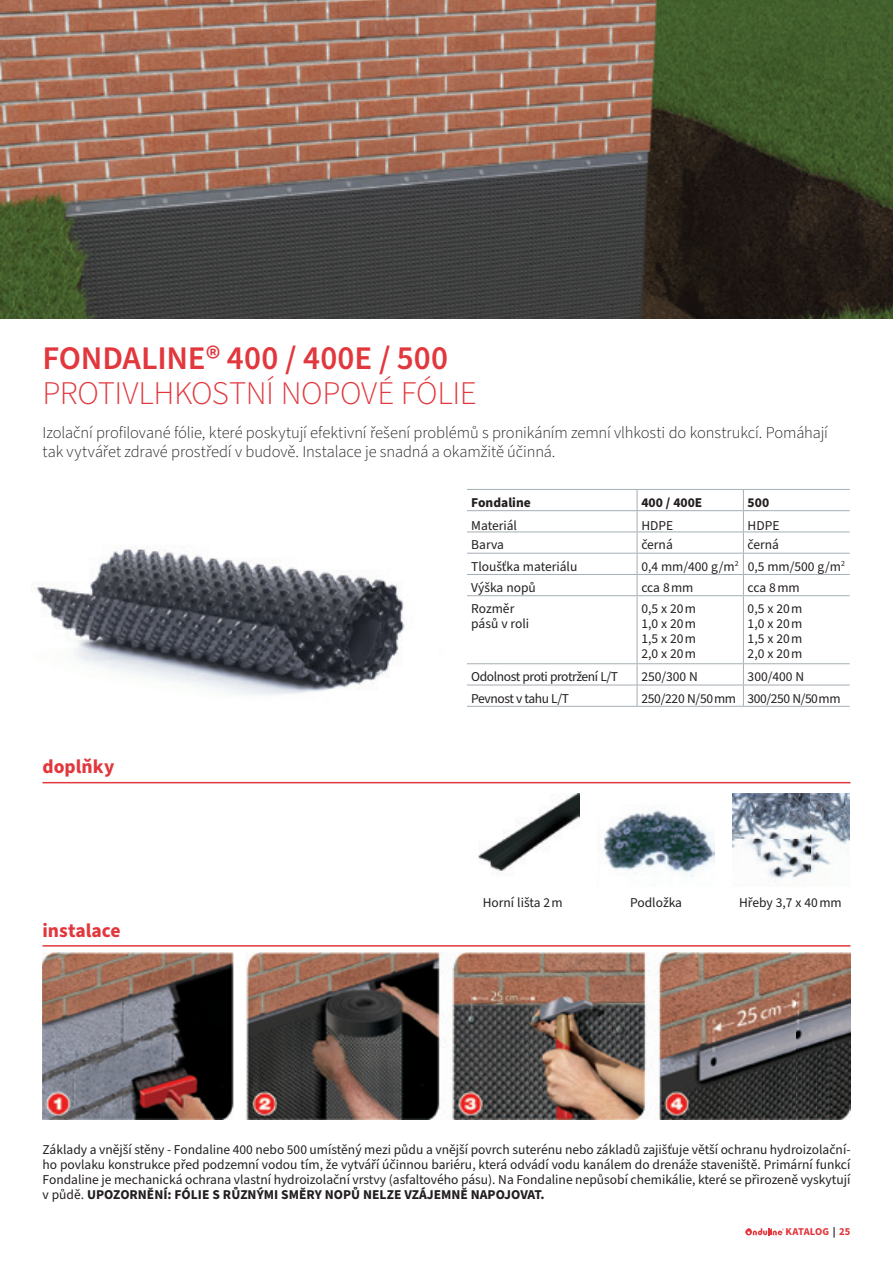
<style>
.page{position:relative;width:893px;height:1263px;background:#fff}
.page>*{position:absolute;margin:0;border:0;box-sizing:border-box;transform-origin:0 0}
.t1{font:300 33px "Source Sans Pro";letter-spacing:-.01em;color:#e1373d}
.t2{font:600 33px "Source Sans Pro";color:#e1373d}
.t3{font:700 19.5px "Source Sans Pro";color:#e1373d}
.t4{font:300 16.5px/19.5px "Source Sans Pro";letter-spacing:-.005em;color:#231f20}
.t5{font:13.5px/15px "Source Sans Pro";color:#231f20;text-align:justify}
.t6{font:13.5px "Source Sans Pro";letter-spacing:-.03em;color:#231f20}
.t7{font:13.5px "Source Sans Pro";letter-spacing:-.025em;color:#231f20}
.t8{font:700 13.5px "Source Sans Pro";color:#231f20}
.t9{font:700 10.5px "Source Sans Pro";color:#e1373d}
.s1{font-weight:700}
.s2{color:#231f20}
</style>
<div class="page">
<svg style="left:745px;top:1228px;width:39px;height:7px"></svg>
<img style="left:1px;top:0;width:892px;height:319px">
<img style="left:0;top:0;width:1px;height:319px">
<hr style="left:43px;top:945px;width:807px;height:2px;background:#e1373d">
<hr style="left:43px;top:782px;width:807px;height:1px;background:#e1373d">
<img style="left:36px;top:547px;width:369px;height:148px">
<hr style="left:467px;top:489px;width:170px;height:1px;background:#a5aeb4">
<hr style="left:637px;top:489px;width:106px;height:1px;background:#a5aeb4">
<hr style="left:743px;top:489px;width:107px;height:1px;background:#a5aeb4">
<hr style="left:467px;top:510px;width:170px;height:1px;background:#a5aeb4">
<hr style="left:637px;top:510px;width:106px;height:1px;background:#a5aeb4">
<hr style="left:743px;top:510px;width:107px;height:1px;background:#a5aeb4">
<hr style="left:467px;top:531px;width:170px;height:1px;background:#a5aeb4">
<hr style="left:637px;top:531px;width:106px;height:1px;background:#a5aeb4">
<hr style="left:743px;top:531px;width:107px;height:1px;background:#a5aeb4">
<hr style="left:467px;top:553px;width:170px;height:1px;background:#a5aeb4">
<hr style="left:637px;top:553px;width:106px;height:1px;background:#a5aeb4">
<hr style="left:743px;top:553px;width:107px;height:1px;background:#a5aeb4">
<hr style="left:467px;top:574px;width:170px;height:1px;background:#a5aeb4">
<hr style="left:637px;top:574px;width:106px;height:1px;background:#a5aeb4">
<svg style="left:637px;top:490px;width:1px;height:105px"></svg>
<hr style="left:743px;top:574px;width:107px;height:1px;background:#a5aeb4">
<svg style="left:743px;top:490px;width:1px;height:105px"></svg>
<hr style="left:467px;top:595px;width:170px;height:1px;background:#a5aeb4">
<hr style="left:637px;top:595px;width:106px;height:1px;background:#a5aeb4">
<hr style="left:637px;top:596px;width:1px;height:67px;background:#a5aeb4">
<hr style="left:743px;top:595px;width:107px;height:1px;background:#a5aeb4">
<hr style="left:743px;top:596px;width:1px;height:67px;background:#a5aeb4">
<hr style="left:467px;top:663px;width:170px;height:1px;background:#a5aeb4">
<hr style="left:637px;top:663px;width:106px;height:1px;background:#a5aeb4">
<hr style="left:743px;top:663px;width:107px;height:1px;background:#a5aeb4">
<hr style="left:467px;top:685px;width:170px;height:1px;background:#a5aeb4">
<hr style="left:637px;top:685px;width:106px;height:1px;background:#a5aeb4">
<svg style="left:637px;top:664px;width:1px;height:42px"></svg>
<hr style="left:743px;top:685px;width:107px;height:1px;background:#a5aeb4">
<svg style="left:743px;top:664px;width:1px;height:42px"></svg>
<hr style="left:467px;top:706px;width:170px;height:1px;background:#a5aeb4">
<hr style="left:637px;top:706px;width:106px;height:1px;background:#a5aeb4">
<hr style="left:743px;top:706px;width:107px;height:1px;background:#a5aeb4">
<img style="left:478px;top:793px;width:102px;height:78px">
<img style="left:600px;top:810px;width:115px;height:67px">
<img style="left:733px;top:793px;width:116px;height:89px">
<img style="left:43px;top:953px;width:807px;height:166px">
<h1 class="t2" style="left:43px;top:336px;width:407px">FONDALINE® 400 / 400E / 500</h1>
<h1 class="t1" style="left:43px;top:371px;width:436px">PROTIVLHKOSTNÍ NOPOVÉ FÓLIE</h1>
<p class="t4" style="left:43px;top:423px;width:787px">Izolační profilované fólie, které poskytují efektivní řešení problémů s pronikáním zemní vlhkosti do konstrukcí. Pomáhají tak vytvářet zdravé prostředí v budově. Instalace je snadná a okamžitě účinná.</p>
<h2 class="t3" style="left:43px;top:754px;width:73px">doplňky</h2>
<h2 class="t3" style="left:43px;top:917px;width:80px">instalace</h2>
<p class="t8" style="left:471px;top:493px;width:61px">Fondaline</p>
<p class="t8" style="left:641px;top:493px;width:63px">400 / 400E</p>
<p class="t8" style="left:748px;top:493px;width:23px">500</p>
<p class="t5" style="left:471px;top:518px;width:47px">Materiál</p>
<p class="t5" style="left:641px;top:518px;width:33px">HDPE</p>
<p class="t5" style="left:748px;top:518px;width:33px">HDPE</p>
<p class="t5" style="left:471px;top:538px;width:34px">Barva</p>
<p class="t5" style="left:641px;top:538px;width:33px">černá</p>
<p class="t5" style="left:748px;top:538px;width:33px">černá</p>
<p class="t5" style="left:471px;top:559px;width:108px">Tloušťka materiálu</p>
<p class="t5" style="left:641px;top:559px;width:205px">0,4 mm/400 g/m<sup>2</sup> 0,5 mm/500 g/m<sup>2</sup></p>
<p class="t5" style="left:471px;top:580px;width:66px">Výška nopů</p>
<p class="t5" style="left:641px;top:580px;width:54px">cca 8 mm</p>
<p class="t5" style="left:748px;top:580px;width:54px">cca 8 mm</p>
<p class="t5" style="left:471px;top:601px;width:60px">Rozměr pásů v roli</p>
<p class="t5" style="left:641px;top:601px;width:56px">0,5 x 20 m 1,0 x 20 m 1,5 x 20 m 2,0 x 20 m</p>
<p class="t5" style="left:748px;top:601px;width:56px">0,5 x 20 m 1,0 x 20 m 1,5 x 20 m 2,0 x 20 m</p>
<p class="t6" style="left:471px;top:667px;width:148px">Odolnost proti protržení L/T</p>
<p class="t5" style="left:641px;top:669px;width:58px">250/300 N</p>
<p class="t5" style="left:748px;top:669px;width:58px">300/400 N</p>
<p class="t6" style="left:471px;top:689px;width:99px">Pevnost v tahu L/T</p>
<p class="t7" style="left:641px;top:689px;width:201px">250/220 N/50 mm 300/250 N/50 mm</p>
<p class="t5" style="left:483px;top:895px;width:81px">Horní lišta 2 m</p>
<p class="t5" style="left:630px;top:895px;width:53px">Podložka</p>
<p class="t5" style="left:739px;top:895px;width:104px">Hřeby 3,7 x 40 mm</p>
<p class="t5" style="left:43px;top:1143px;width:809px">Základy a vnější stěny - Fondaline 400 nebo 500 umístěný mezi půdu a vnější povrch suterénu nebo základů zajišťuje větší ochranu hydroizolační&shy;ho povlaku konstrukce před podzemní vodou tím, že vytváří účinnou bariéru, která odvádí vodu kanálem do drenáže staveniště. Primární funkcí Fondaline je mechanická ochrana vlastní hydroizolační vrstvy (asfaltového pásu). Na Fondaline nepůsobí chemikálie, které se přirozeně vyskytují v půdě. <span class="s1">UPOZORNĚNÍ: FÓLIE S RŮZNÝMI SMĚRY NOPŮ NELZE VZÁJEMNĚ NAPOJOVAT.</span></p>
<p class="t9" style="left:785px;top:1225px;width:66px">KATALOG <span class="s2">|</span> 25</p>
</div>
